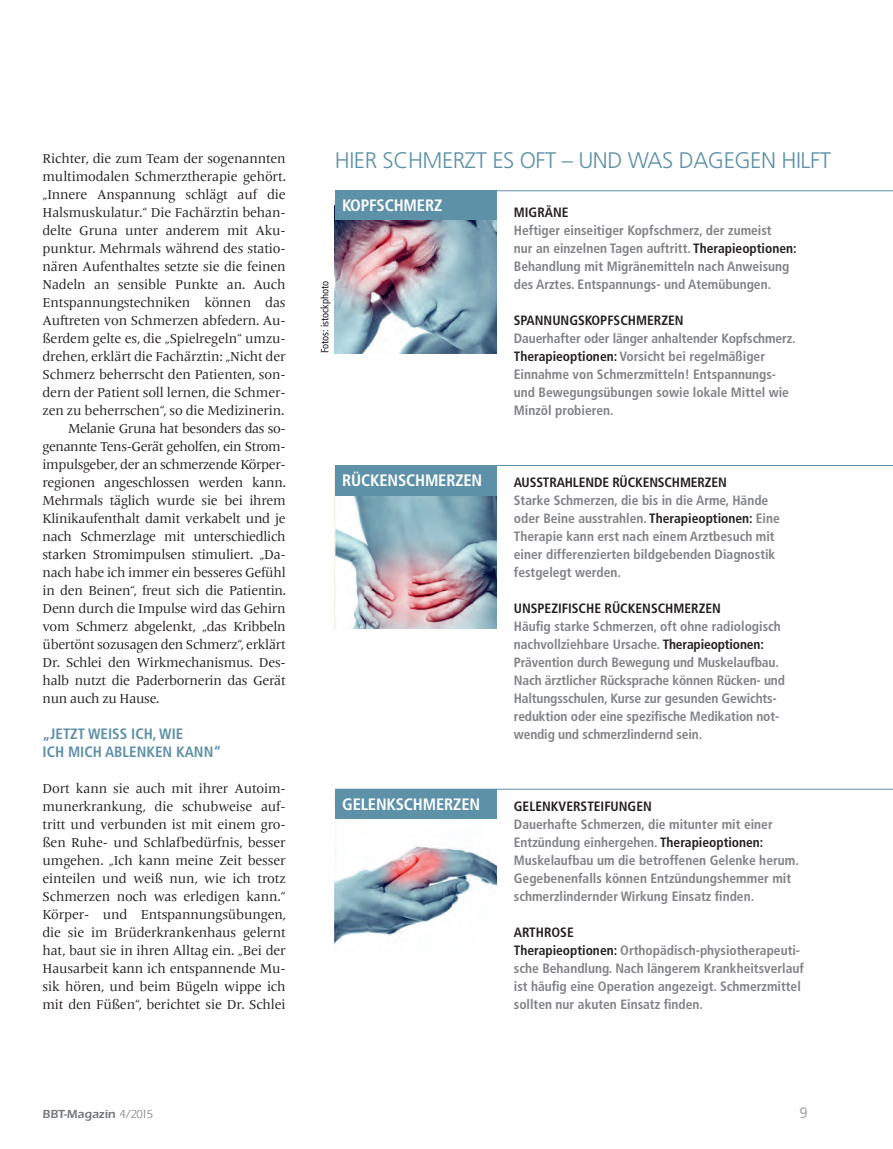
<style>
.page{position:relative;width:893px;height:1149px;background:#fff}
.page>*{position:absolute;margin:0;border:0;box-sizing:border-box;transform-origin:0 0}
.t1{font:300 22.5px "Frutiger";letter-spacing:-.02em;color:#5d91a7}
.t2{font:700 condensed 16.5px "Frutiger";letter-spacing:-.01em;color:#fff}
.t3{font:700 condensed 15px/18px "Frutiger LT Pro";color:#5d91a7}
.t4{font:15px "Frutiger";color:#aaabaf}
.t5{font:13.5px/18px "Frutiger Serif LT Pro";letter-spacing:-.02em;color:#231f20;text-align:justify}
.t6{font:700 condensed 13.5px/18px "Frutiger LT Pro";color:#808285}
.t7{font:700 condensed 13.5px "Frutiger LT Pro";color:#231f20}
.t8{font:600 12px "ITC Eras LT";color:#76787b}
.t9{font:condensed 10.5px "Frutiger LT Pro";color:#231f20}
.s1{color:#231f20}
.s2{font-weight:400}
</style>
<div class="page">
<img style="left:335px;top:495px;width:162px;height:133px">
<img style="left:335px;top:818px;width:162px;height:126px">
<img style="left:335px;top:220px;width:162px;height:133px">
<div style="left:335px;top:190px;width:162px;height:30px;background:#5d91a7"></div>
<div style="left:335px;top:465px;width:162px;height:30px;background:#5d91a7"></div>
<div style="left:335px;top:789px;width:162px;height:29px;background:#5d91a7"></div>
<hr style="left:335px;top:190px;width:558px;height:1px;background:#5d91a7">
<hr style="left:335px;top:465px;width:558px;height:1px;background:#5d91a7">
<hr style="left:335px;top:788px;width:558px;height:1px;background:#5d91a7">
<p class="t5" style="left:43px;top:149px;width:245px">Richter, die zum Team der sogenannten</p>
<p class="t5" style="left:43px;top:167px;width:245px">multimodalen Schmerztherapie gehört.</p>
<p class="t5" style="left:43px;top:185px;width:245px">„Innere Anspannung schlägt auf die</p>
<p class="t5" style="left:43px;top:203px;width:245px">Halsmuskulatur.“ Die Fachärztin behan-</p>
<p class="t5" style="left:43px;top:221px;width:245px">delte Gruna unter anderem mit Aku-</p>
<p class="t5" style="left:43px;top:239px;width:245px">punktur. Mehrmals während des statio-</p>
<p class="t5" style="left:43px;top:257px;width:245px">nären Aufenthaltes setzte sie die feinen</p>
<p class="t5" style="left:43px;top:275px;width:245px">Nadeln an sensible Punkte an. Auch</p>
<p class="t5" style="left:43px;top:293px;width:245px">Entspannungstechniken können das</p>
<p class="t5" style="left:43px;top:311px;width:245px">Auftreten von Schmerzen abfedern. Au-</p>
<p class="t5" style="left:43px;top:329px;width:245px">ßerdem gelte es, die „Spielregeln“ umzu-</p>
<p class="t5" style="left:43px;top:347px;width:245px">drehen, erklärt die Fachärztin: „Nicht der</p>
<p class="t5" style="left:43px;top:365px;width:245px">Schmerz beherrscht den Patienten, son-</p>
<p class="t5" style="left:43px;top:383px;width:245px">dern der Patient soll lernen, die Schmer-</p>
<p class="t5" style="left:43px;top:401px;width:244px">zen zu beherrschen“, so die Medizinerin.</p>
<p class="t5" style="left:68px;top:419px;width:219px">Melanie Gruna hat besonders das so-</p>
<p class="t5" style="left:43px;top:437px;width:243px">genannte Tens-Gerät geholfen, ein Strom-</p>
<p class="t5" style="left:43px;top:455px;width:243px">impulsgeber, der an schmerzende Körper-</p>
<p class="t5" style="left:43px;top:473px;width:245px">regionen angeschlossen werden kann.</p>
<p class="t5" style="left:43px;top:491px;width:245px">Mehrmals täglich wurde sie bei ihrem</p>
<p class="t5" style="left:43px;top:509px;width:245px">Klinikaufenthalt damit verkabelt und je</p>
<p class="t5" style="left:43px;top:527px;width:245px">nach Schmerzlage mit unterschiedlich</p>
<p class="t5" style="left:43px;top:545px;width:245px">starken Stromimpulsen stimuliert. „Da-</p>
<p class="t5" style="left:43px;top:563px;width:245px">nach habe ich immer ein besseres Gefühl</p>
<p class="t5" style="left:43px;top:581px;width:245px">in den Beinen“, freut sich die Patientin.</p>
<p class="t5" style="left:43px;top:599px;width:245px">Denn durch die Impulse wird das Gehirn</p>
<p class="t5" style="left:43px;top:617px;width:245px">vom Schmerz abgelenkt, „das Kribbeln</p>
<p class="t5" style="left:43px;top:635px;width:245px">übertönt sozusagen den Schmerz“, erklärt</p>
<p class="t5" style="left:43px;top:653px;width:245px">Dr. Schlei den Wirkmechanismus. Des-</p>
<p class="t5" style="left:43px;top:671px;width:245px">halb nutzt die Paderbornerin das Gerät</p>
<p class="t5" style="left:43px;top:689px;width:119px">nun auch zu Hause.</p>
<p class="t3" style="left:43px;top:724px;width:180px">„JETZT WEISS ICH, WIE<br>ICH MICH ABLENKEN KANN“</p>
<p class="t5" style="left:43px;top:779px;width:245px">Dort kann sie auch mit ihrer Autoim&shy;munerkrankung, die schubweise auf&shy;tritt und verbunden ist mit einem gro&shy;ßen Ruhe- und Schlafbedürfnis, besser umgehen. „Ich kann meine Zeit besser einteilen und weiß nun, wie ich trotz Schmerzen noch was erledigen kann.“ Körper- und Entspannungsübungen, die sie im Brüderkrankenhaus gelernt hat, baut sie in ihren Alltag ein. „Bei der Hausarbeit kann ich entspannende Mu&shy;sik hören, und beim Bügeln wippe ich mit den Füßen“, berichtet sie Dr. Schlei</p>
<h1 class="t1" style="left:335px;top:147px;width:498px">HIER SCHMERZT ES OFT – UND WAS DAGEGEN HILFT</h1>
<p class="t7" style="left:514px;top:204px;width:56px">MIGRÄNE</p>
<p class="t6" style="left:514px;top:221px;width:284px">Heftiger einseitiger Kopfschmerz, der zumeist<br>nur an einzelnen Tagen auftritt. <span class="s1">Therapieoptionen:<br></span>Behandlung mit Migränemitteln nach Anweisung des Arztes. Entspannungs- und Atemübungen.</p>
<p class="t7" style="left:514px;top:312px;width:171px">SPANNUNGSKOPFSCHMERZEN</p>
<p class="t6" style="left:514px;top:329px;width:283px">Dauerhafter oder länger anhaltender Kopfschmerz.<br><span class="s1">Therapieoptionen:</span> Vorsicht bei regelmäßiger Einnahme von Schmerzmitteln! Entspannungs&shy;und Bewegungsübungen sowie lokale Mittel wie Minzöl probieren.</p>
<p class="t2" style="left:342px;top:195px;width:102px">KOPFSCHMERZ</p>
<p class="t9" style="left:319px;top:353px;width:74px;rotate:-90deg">Fotos: istockphoto</p>
<p class="t2" style="left:342px;top:470px;width:142px">RÜCKENSCHMERZEN</p>
<p class="t2" style="left:342px;top:794px;width:139px">GELENKSCHMERZEN</p>
<p class="t7" style="left:514px;top:474px;width:215px">AUSSTRAHLENDE RÜCKENSCHMERZEN</p>
<p class="t6" style="left:514px;top:491px;width:267px">Starke Schmerzen, die bis in die Arme, Hände oder Beine ausstrahlen. <span class="s1">Therapieoptionen:</span> Eine Therapie kann erst nach einem Arztbesuch mit einer differenzierten bildgebenden Diagnostik festgelegt werden.</p>
<p class="t7" style="left:514px;top:600px;width:209px">UNSPEZIFISCHE RÜCKENSCHMERZEN</p>
<p class="t6" style="left:514px;top:617px;width:273px">Häufig starke Schmerzen, oft ohne radiologisch nachvollziehbare Ursache. <span class="s1">Therapieoptionen:<br></span>Prävention durch Bewegung und Muskelaufbau.<br>Nach ärztlicher Rücksprache können Rücken- und Haltungsschulen, Kurse zur gesunden Gewichts&shy;reduktion oder eine spezifische Medikation not&shy;wendig und schmerzlindernd sein.</p>
<p class="t7" style="left:514px;top:798px;width:139px">GELENKVERSTEIFUNGEN</p>
<p class="t6" style="left:514px;top:815px;width:286px">Dauerhafte Schmerzen, die mitunter mit einer Entzündung einhergehen. <span class="s1">Therapieoptionen:<br></span>Muskelaufbau um die betroffenen Gelenke herum.<br>Gegebenenfalls können Entzündungshemmer mit schmerzlindernder Wirkung Einsatz finden.</p>
<p class="t6" style="left:514px;top:923px;width:292px"><span class="s1">ARTHROSE<br>Therapieoptionen:</span> Orthopädisch-physiotherapeuti&shy;sche Behandlung. Nach längerem Krankheitsverlauf ist häufig eine Operation angezeigt. Schmerzmittel sollten nur akuten Einsatz finden.</p>
<p class="t8" style="left:43px;top:1106px;width:112px">BBT-Magazin <span class="s2">4/2015</span></p>
<p class="t4" style="left:800px;top:1103px;width:10px">9</p>
</div>
